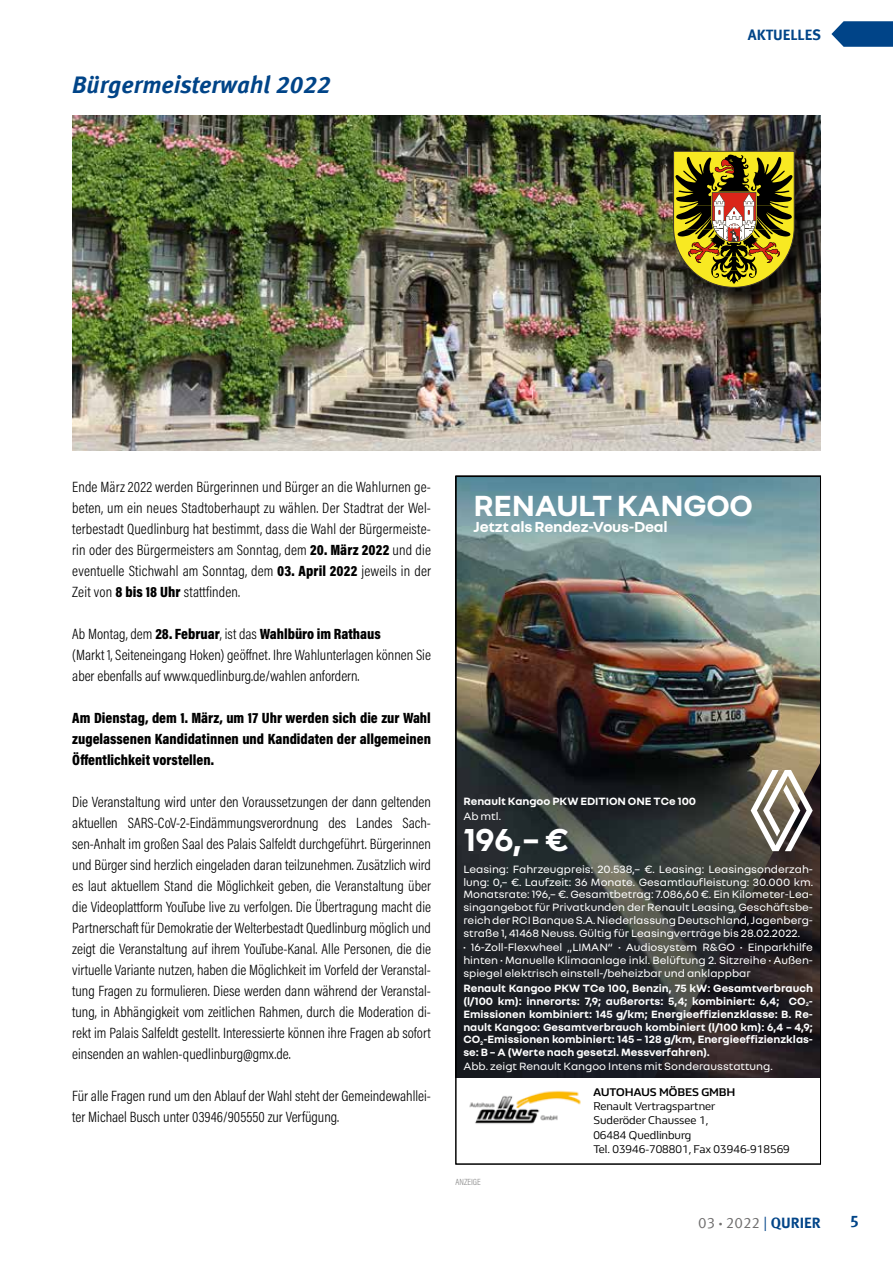
<style>
.page{position:relative;width:893px;height:1263px;background:#fff}
.page>*{position:absolute;margin:0;border:0;box-sizing:border-box;transform-origin:0 0}
.t1{font:700 34.35px "Nouvel R";color:#fff}
.t2{font:700 31.5px "Nouvel R";letter-spacing:-.01em;color:#fff}
.t3{font:italic 700 24px "Meta Offc Pro";color:#048}
.t4{font:700 16.5px "Meta Offc Pro";color:#048}
.t5{font:700 15.75px "Nouvel R";letter-spacing:-.02em;color:#fff}
.t6{font:300 15px/21px "Acumin Pro Cond";color:#000;text-align:justify}
.t7{font:900 15px/21px "Acumin Pro Cond";color:#000;text-align:justify}
.t8{font:15px "Meta Offc Pro Norm";color:#706f6f}
.t9{font:700 15px "Meta Offc Pro";color:#048}
.t10{font:11.4px/12.9px "Nouvel R";color:#fff;text-align:justify}
.t11{font:700 11.4px/12.9px "Nouvel R";color:#fff;text-align:justify}
.t12{font:11.4px/14.2px "Renault Life";color:#000}
.t13{font:700 11.4px "Renault Life";color:#000}
.t14{font:300 9px "Acumin Pro Cond";color:#878787}
.s1{font-weight:900}
.s2{font-family:"Myriad Pro";font-weight:300}
.s3{color:#048}
.s4{font-family:"Meta Offc Pro";font-weight:700;color:#048}
</style>
<div class="page">
<svg style="left:831px;top:21px;width:62px;height:26px;background:#1f5a96"></svg>
<img style="left:457px;top:478px;width:362px;height:600px">
<svg style="left:751px;top:770px;width:62px;height:81px"></svg>
<img style="left:469px;top:1090px;width:112px;height:34px">
<img style="left:72px;top:115px;width:749px;height:336px">
<div style="left:676px;top:154px;width:137px;height:152px;background:#000;opacity:.75"></div>
<svg style="left:673px;top:151px;width:122px;height:137px;background:#8a7723"></svg>
<h3 class="t3" style="left:72px;top:66px;width:260px">Bürgermeisterwahl 2022</h3>
<p class="t9" style="left:748px;top:23px;width:75px">AKTUELLES</p>
<p class="t6" style="left:72px;top:476px;width:360px">Ende März 2022 werden Bürgerinnen und Bürger an die Wahlurnen ge&shy;beten, um ein neues Stadtoberhaupt zu wählen. Der Stadtrat der Wel&shy;terbestadt Quedlinburg hat bestimmt, dass die Wahl der Bürgermeiste&shy;rin oder des Bürgermeisters am Sonntag, dem <span class="s1">20. März 2022</span> und die eventuelle Stichwahl am Sonntag, dem <span class="s1">03. April 2022</span> jeweils in der Zeit von <span class="s1">8 bis 18 Uhr</span> stattfinden.</p>
<p class="t6" style="left:72px;top:623px;width:360px;text-align:left">Ab Montag, dem <span class="s1">28. Februar</span>, ist das <span class="s1">Wahlbüro im Rathaus<br></span>(Markt 1, Seiteneingang Hoken) geöffnet. Ihre Wahlunterlagen können Sie aber ebenfalls auf www.quedlinburg.de/wahlen anfordern.</p>
<p class="t7" style="left:72px;top:707px;width:360px">Am Dienstag, dem 1. März, um 17 Uhr werden sich die zur Wahl zugelassenen Kandidatinnen und Kandidaten der allgemeinen Öffentlichkeit vorstellen.</p>
<p class="t6" style="left:72px;top:791px;width:360px">Die Veranstaltung wird unter den Voraussetzungen der dann geltenden aktuellen SARS-CoV-2-Eindämmungsverordnung des Landes Sach&shy;sen-Anhalt im großen Saal des Palais Salfeldt durchgeführt. Bürgerinnen und Bürger sind herzlich eingeladen daran teilzunehmen. Zusätzlich wird es laut aktuellem Stand die Möglichkeit geben, die Veranstaltung über die Videoplattform YouTube live zu verfolgen. Die Übertragung macht die Partnerschaft für Demokratie der Welterbestadt Quedlinburg möglich und zeigt die Veranstaltung auf ihrem YouTube-Kanal. Alle Personen, die die virtuelle Variante nutzen, haben die Möglichkeit im Vorfeld der Veranstal&shy;tung Fragen zu formulieren. Diese werden dann während der Veranstal&shy;tung, in Abhängigkeit vom zeitlichen Rahmen, durch die Moderation di&shy;rekt im Palais Salfeldt gestellt. Interessierte können ihre Fragen ab sofort einsenden an wahlen-quedlinburg@gmx.de.</p>
<p class="t6" style="left:72px;top:1085px;width:360px">Für alle Fragen rund um den Ablauf der Wahl steht der Gemeindewahllei&shy;ter Michael Busch unter 03946/905550 zur Verfügung.</p>
<h2 class="t2" style="left:474px;top:485px;width:281px">RENAULT KANGOO</h2>
<p class="t5" style="left:474px;top:516px;width:196px">Jetzt als Rendez-Vous-Deal</p>
<p class="t11" style="left:463px;top:794px;width:234px">Renault Kangoo PKW EDITION ONE TCe 100</p>
<p class="t10" style="left:463px;top:809px;width:39px">Ab mtl.</p>
<h1 class="t1" style="left:463px;top:817px;width:107px">196,– €</h1>
<p class="t10" style="left:463px;top:862px;width:351px">Leasing: Fahrzeugpreis: 20.538,– €. Leasing: Leasingsonderzah&shy;lung: 0,– €. Laufzeit: 36 Monate. Gesamtlaufleistung: 30.000 km.<br>Monatsrate: 196,– €. Gesamtbetrag: 7.086,60 €. Ein Kilometer-Lea&shy;singangebot für Privatkunden der Renault Leasing, Geschäftsbe&shy;reich der RCI Banque S.A. Niederlassung Deutschland, Jagenberg&shy;straße 1, 41468 Neuss. Gültig für Leasingverträge bis 28.02.2022.</p>
<p class="t10" style="left:463px;top:940px;width:351px">• 16-Zoll-Flexwheel „LIMAN“ • Audiosystem R&amp;GO • Einparkhilfe hinten • Manuelle Klimaanlage inkl. Belüftung 2. Sitzreihe • Außen&shy;spiegel elektrisch einstell-/beheizbar und anklappbar</p>
<p class="t11" style="left:463px;top:981px;width:351px">Renault Kangoo PKW TCe 100, Benzin, 75 kW: Gesamtverbrauch (l/100 km): innerorts: 7,9; außerorts: 5,4; kombiniert: 6,4; CO<sub>2</sub>- Emissionen kombiniert: 145 g/km; Energieeffizienzklasse: B. Re&shy;nault Kangoo: Gesamtverbrauch kombiniert (l/100 km): 6,4 – 4,9; CO<sub>2</sub>-Emissionen kombiniert: 145 – 128 g/km, Energieeffizienzklas&shy;se: B – A (Werte nach gesetzl. Messverfahren).</p>
<p class="t10" style="left:463px;top:1059px;width:311px">Abb. zeigt Renault Kangoo Intens mit Sonderausstattung.</p>
<p class="t13" style="left:593px;top:1084px;width:143px">AUTOHAUS MÖBES GMBH</p>
<p class="t12" style="left:593px;top:1098px;width:198px">Renault Vertragspartner<br>Suderöder Chaussee 1,<br>06484 Quedlinburg<br>Tel. 03946-708801, Fax 03946-918569</p>
<p class="t14" style="left:455px;top:1176px;width:27px">ANZEIGE</p>
<p class="t8" style="left:698px;top:1211px;width:124px">03 <span class="s2">•</span> 2022 <span class="s3">|</span> <span class="s4">QURIER</span></p>
<p class="t4" style="left:850px;top:1209px;width:11px">5</p>
</div>
